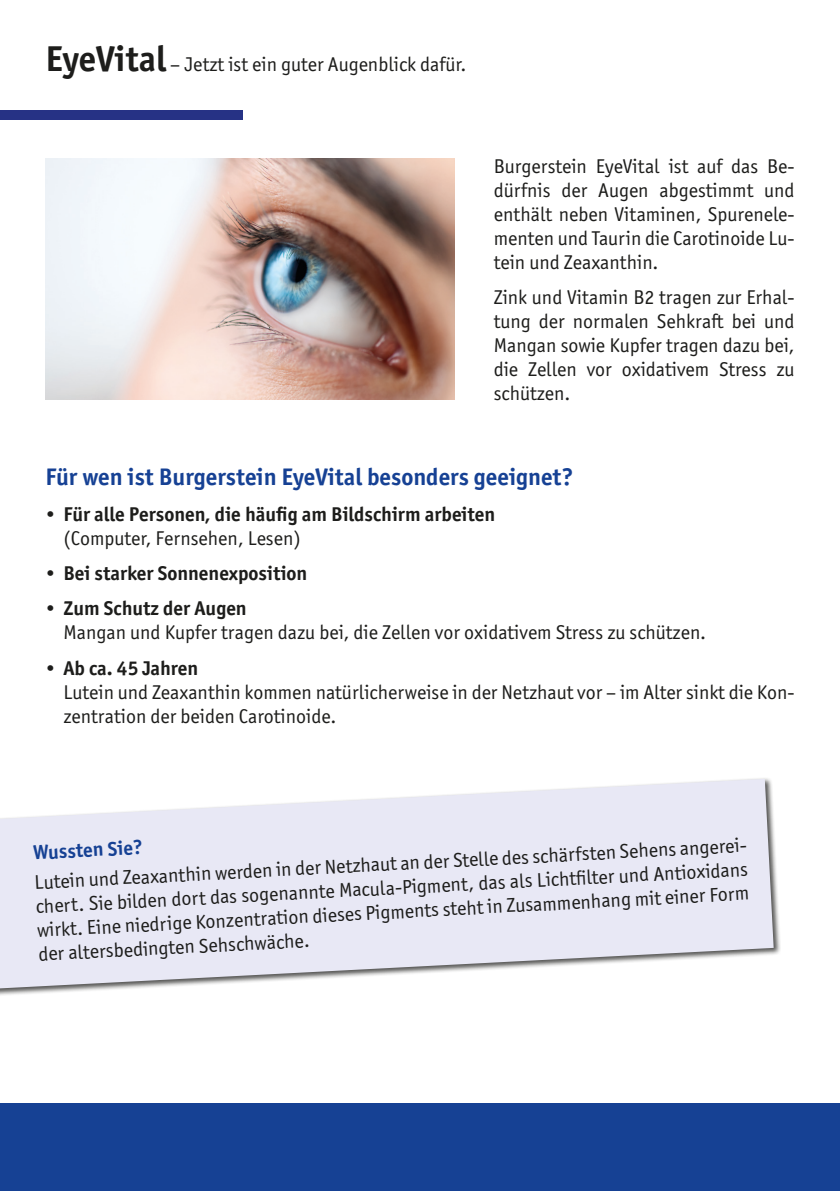
<style>
.page{position:relative;width:840px;height:1191px;background:#fff}
.page>*{position:absolute;margin:0;border:0;box-sizing:border-box;transform-origin:0 0}
.t1{font:700 24px "Officina Sans ITC Pro";color:#164194}
.t2{font:20px/24px "Officina Sans ITC Pro";color:#1d1d1b}
.t3{font:700 20px/24px "Officina Sans ITC Pro";color:#1d1d1b}
.t4{font:700 20px "Officina Sans ITC Pro";color:#164194}
.s1{font-weight:700;font-size:36px}
.s2{font-weight:400}
.s3{font-weight:700}
</style>
<div class="page">
<div style="left:0;top:1102px;width:839px;height:89px;background:#164194"></div>
<div style="left:0;top:111px;width:242px;height:9px;background:#263285"></div>
<img style="left:45px;top:158px;width:409px;height:242px">
<div style="left:0;top:777px;width:780px;height:220px;background:#1d1d1b;opacity:.75"></div>
<svg style="left:0;top:779px;width:773px;height:209px;fill:#e8e8f5"></svg>
<p class="t2" style="left:45px;top:53px;width:422px"><span class="s1">EyeVital</span> – Jetzt ist ein guter Augenblick dafür.</p>
<p class="t2" style="left:493px;top:154px;width:302px;text-align:justify">Burgerstein EyeVital ist auf das Be&shy;dürfnis der Augen abgestimmt und enthält neben Vitaminen, Spurenele&shy;menten und Taurin die Carotinoide Lu&shy;tein und Zeaxanthin.</p>
<p class="t2" style="left:493px;top:285px;width:302px;text-align:justify">Zink und Vitamin B2 tragen zur Erhal&shy;tung der normalen Sehkraft bei und Mangan sowie Kupfer tragen dazu bei, die Zellen vor oxidativem Stress zu schützen.</p>
<p class="t1" style="left:45px;top:462px;width:529px">Für wen ist Burgerstein EyeVital besonders geeignet?</p>
<p class="t3" style="left:63px;top:501px;width:433px;text-indent:-18px">• Für alle Personen, die häufig am Bildschirm arbeiten <span class="s2">(Computer, Fernsehen, Lesen)</span></p>
<p class="t3" style="left:45px;top:561px;width:263px">• Bei starker Sonnenexposition</p>
<p class="t2" style="left:63px;top:596px;width:644px;text-indent:-18px"><span class="s3">• Zum Schutz der Augen<br></span>Mangan und Kupfer tragen dazu bei, die Zellen vor oxidativem Stress zu schützen.</p>
<p class="t3" style="left:45px;top:655px;width:154px">• Ab ca. 45 Jahren</p>
<p class="t2" style="left:63px;top:680px;width:732px">Lutein und Zeaxanthin kommen natürlicherweise in der Netzhaut vor – im Alter sinkt die Kon&shy;zentration der beiden Carotinoide.</p>
<p class="t2" style="left:34px;top:870px;width:717px;rotate:-3deg">Lutein und Zeaxanthin werden in der Netzhaut an der Stelle des schärfsten Sehens angerei&shy;chert. Sie bilden dort das sogenannte Macula-Pigment, das als Lichtfi lter und Antioxidans wirkt. Eine niedrige Konzentration dieses Pigments steht in Zusammenhang mit einer Form der altersbedingten Sehschwäche.</p>
<p class="t4" style="left:32px;top:840px;width:111px;rotate:-3deg">Wussten Sie?</p>
</div>
